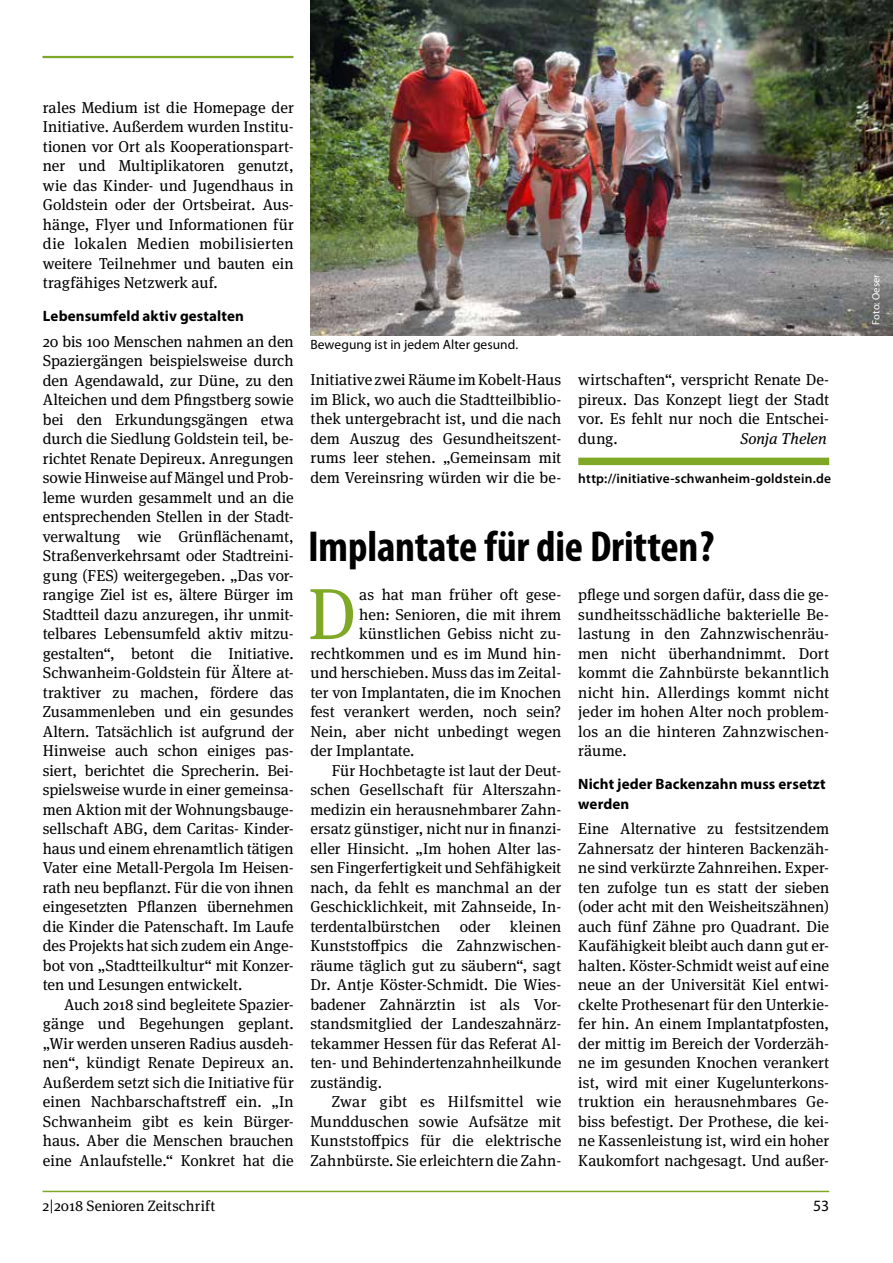
<style>
.page{position:relative;width:893px;height:1263px;background:#fff}
.page>*{position:absolute;margin:0;border:0;box-sizing:border-box;transform-origin:0 0}
.t1{font:72.3px "Meta Serif OT";color:#7ea826}
.t2{font:700 condensed 43.5px "Myriad Pro";letter-spacing:-.005em;color:#000}
.t3{font:15.75px/19.5px "Meta Serif OT";letter-spacing:.005em;color:#000;text-align:justify}
.t4{font:15.75px "Meta Serif OT";letter-spacing:.025em;color:#000}
.t5{font:italic 15.75px "Meta Serif OT";color:#000}
.t6{font:15.75px "Myriad Pro";color:#000}
.t7{font:700 15px/19.5px "Myriad Pro";letter-spacing:.005em;color:#000}
.t8{font:15px "Meta Serif OT";letter-spacing:.005em;color:#000}
.t9{font:600 13.5px "Myriad Pro";letter-spacing:.015em;color:#000}
.t10{font:13.5px "Myriad Pro";letter-spacing:.005em;color:#000}
.t11{font:10.5px "Myriad Pro";letter-spacing:.01em;color:#fff}
</style>
<div class="page">
<hr style="left:43px;top:1191px;width:786px;height:1px;background:#7ea826">
<img style="left:310px;top:0;width:583px;height:336px">
<div style="left:578px;top:458px;width:251px;height:7px;background:#7ea826"></div>
<hr style="left:43px;top:56px;width:250px;height:2px;background:#7ea826">
<p class="t3" style="left:43px;top:98px;width:252px">rales Medium ist die Homepage der Initiative. Außerdem wurden Institu&shy;tionen vor Ort als Kooperationspart&shy;ner und Multiplikatoren genutzt, wie das Kinder- und Jugendhaus in Goldstein oder der Ortsbeirat. Aus&shy;hänge, Flyer und Informationen für die lokalen Medien mobilisierten weitere Teilnehmer und bauten ein tragfähiges Netzwerk auf.</p>
<p class="t7" style="left:43px;top:306px;width:203px">Lebensumfeld aktiv gestalten</p>
<p class="t3" style="left:43px;top:332px;width:252px">20 bis 100 Menschen nahmen an den Spaziergängen beispielsweise durch den Agendawald, zur Düne, zu den Alteichen und dem Pfingstberg sowie bei den Erkundungsgängen etwa durch die Siedlung Goldstein teil, be&shy;richtet Renate Depireux. Anregungen sowie Hinweise auf Mängel und Prob&shy;leme wurden gesammelt und an die entsprechenden Stellen in der Stadt&shy;verwaltung wie Grünflächenamt, Straßenverkehrsamt oder Stadtreini&shy;gung (FES) weitergegeben. „Das vor&shy;rangige Ziel ist es, ältere Bürger im Stadtteil dazu anzuregen, ihr unmit&shy;telbares Lebensumfeld aktiv mitzu&shy;gestalten“, betont die Initiative.<br>Schwanheim-Goldstein für Ältere at&shy;traktiver zu machen, fördere das Zusammenleben und ein gesundes Altern. Tatsächlich ist aufgrund der Hinweise auch schon einiges pas&shy;siert, berichtet die Sprecherin. Bei&shy;spielsweise wurde in einer gemeinsa&shy;men Aktion mit der Wohnungsbauge&shy;sellschaft ABG, dem Caritas- Kinder&shy;haus und einem ehrenamtlich tätigen Vater eine Metall-Pergola Im Heisen&shy;rath neu bepflanzt. Für die von ihnen eingesetzten Pflanzen übernehmen die Kinder die Patenschaft. Im Laufe des Projekts hat sich zudem ein Ange&shy;bot von „Stadtteilkultur“ mit Konzer&shy;ten und Lesungen entwickelt.</p>
<p class="t3" style="left:43px;top:995px;width:252px;text-indent:21px">Auch 2018 sind begleitete Spazier&shy;gänge und Begehungen geplant. „Wir werden unseren Radius ausdeh&shy;nen“, kündigt Renate Depireux an.<br>Außerdem setzt sich die Initiative für einen Nachbarschaftstreff ein. „In Schwanheim gibt es kein Bürger&shy;haus. Aber die Menschen brauchen eine Anlaufstelle.“ Konkret hat die</p>
<p class="t10" style="left:310px;top:337px;width:209px">Bewegung ist in jedem Alter gesund.</p>
<p class="t3" style="left:310px;top:371px;width:252px">Initiative zwei Räume im Kobelt-Haus im Blick, wo auch die Stadtteilbiblio&shy;thek untergebracht ist, und die nach dem Auszug des Gesundheitszent&shy;rums leer stehen. „Gemeinsam mit dem Vereinsring würden wir die be-</p>
<p class="t3" style="left:578px;top:371px;width:252px">wirtschaften“, verspricht Renate De&shy;pireux. Das Konzept liegt der Stadt vor. Es fehlt nur noch die Entschei&shy;dung.</p>
<p class="t5" style="left:740px;top:429px;width:88px">Sonja Thelen</p>
<p class="t9" style="left:578px;top:470px;width:254px">http://initiative-schwanheim-goldstein.de</p>
<h2 class="t2" style="left:308px;top:520px;width:407px">Implantate für die Dritten?</h2>
<h1 class="t1" style="left:308px;top:572px;width:50px">D</h1>
<p class="t3" style="left:359px;top:585px;width:203px">as hat man früher oft gese-</p>
<p class="t3" style="left:578px;top:585px;width:252px">pflege und sorgen dafür, dass die ge&shy;sundheitsschädliche bakterielle Be&shy;lastung in den Zahnzwischenräu&shy;men nicht überhandnimmt. Dort kommt die Zahnbürste bekanntlich nicht hin. Allerdings kommt nicht jeder im hohen Alter noch problem&shy;los an die hinteren Zahnzwischen&shy;räume.</p>
<p class="t7" style="left:578px;top:774px;width:249px">Nicht jeder Backenzahn muss ersetzt werden</p>
<p class="t3" style="left:578px;top:819px;width:252px">Eine Alternative zu festsitzendem Zahnersatz der hinteren Backenzäh&shy;ne sind verkürzte Zahnreihen. Exper&shy;ten zufolge tun es statt der sieben (oder acht mit den Weisheitszähnen) auch fünf Zähne pro Quadrant. Die Kaufähigkeit bleibt auch dann gut er&shy;halten. Köster-Schmidt weist auf eine neue an der Universität Kiel entwi&shy;ckelte Prothesenart für den Unterkie&shy;fer hin. An einem Implantatpfosten, der mittig im Bereich der Vorderzäh&shy;ne im gesunden Knochen verankert ist, wird mit einer Kugelunterkons&shy;truktion ein herausnehmbares Ge&shy;biss befestigt. Der Prothese, die kei&shy;ne Kassenleistung ist, wird ein hoher Kaukomfort nachgesagt. Und außer-</p>
<p class="t3" style="left:359px;top:605px;width:203px">hen: Senioren, die mit ihrem</p>
<p class="t3" style="left:359px;top:624px;width:203px">künstlichen Gebiss nicht zu-</p>
<p class="t3" style="left:310px;top:644px;width:252px">rechtkommen und es im Mund hin-</p>
<p class="t3" style="left:310px;top:663px;width:252px">und herschieben. Muss das im Zeital-</p>
<p class="t3" style="left:310px;top:683px;width:252px">ter von Implantaten, die im Knochen</p>
<p class="t3" style="left:310px;top:702px;width:252px">fest verankert werden, noch sein?</p>
<p class="t3" style="left:310px;top:722px;width:252px">Nein, aber nicht unbedingt wegen</p>
<p class="t3" style="left:310px;top:741px;width:106px">der Implantate.</p>
<p class="t3" style="left:332px;top:761px;width:231px">Für Hochbetagte ist laut der Deut-</p>
<p class="t3" style="left:310px;top:780px;width:252px">schen Gesellschaft für Alterszahn-</p>
<p class="t3" style="left:310px;top:800px;width:252px">medizin ein herausnehmbarer Zahn-</p>
<p class="t3" style="left:310px;top:819px;width:252px">ersatz günstiger, nicht nur in finanzi-</p>
<p class="t3" style="left:310px;top:839px;width:252px">eller Hinsicht. „Im hohen Alter las-</p>
<p class="t3" style="left:310px;top:858px;width:252px">sen Fingerfertigkeit und Sehfähigkeit</p>
<p class="t3" style="left:310px;top:878px;width:252px">nach, da fehlt es manchmal an der</p>
<p class="t3" style="left:310px;top:897px;width:252px">Geschicklichkeit, mit Zahnseide, In-</p>
<p class="t3" style="left:310px;top:917px;width:252px">terdentalbürstchen oder kleinen</p>
<p class="t3" style="left:310px;top:936px;width:252px">Kunststoffpics die Zahnzwischen-</p>
<p class="t3" style="left:310px;top:956px;width:252px">räume täglich gut zu säubern“, sagt</p>
<p class="t3" style="left:310px;top:975px;width:252px">Dr. Antje Köster-Schmidt. Die Wies-</p>
<p class="t3" style="left:310px;top:995px;width:252px">badener Zahnärztin ist als Vor-</p>
<p class="t3" style="left:310px;top:1014px;width:252px">standsmitglied der Landeszahnärz-</p>
<p class="t3" style="left:310px;top:1034px;width:252px">tekammer Hessen für das Referat Al-</p>
<p class="t3" style="left:310px;top:1053px;width:252px">ten- und Behindertenzahnheilkunde</p>
<p class="t3" style="left:310px;top:1073px;width:73px">zuständig.</p>
<p class="t4" style="left:332px;top:1092px;width:231px">Zwar gibt es Hilfsmittel wie</p>
<p class="t3" style="left:310px;top:1112px;width:252px">Mundduschen sowie Aufsätze mit</p>
<p class="t3" style="left:310px;top:1131px;width:252px">Kunststoffpics für die elektrische</p>
<p class="t3" style="left:310px;top:1151px;width:252px">Zahnbürste. Sie erleichtern die Zahn-</p>
<p class="t8" style="left:43px;top:1197px;width:174px">2|2018 Senioren Zeitschrift</p>
<p class="t6" style="left:813px;top:1197px;width:18px">53</p>
<p class="t11" style="left:870px;top:325px;width:52px;rotate:-90deg">Foto: Oeser</p>
</div>
